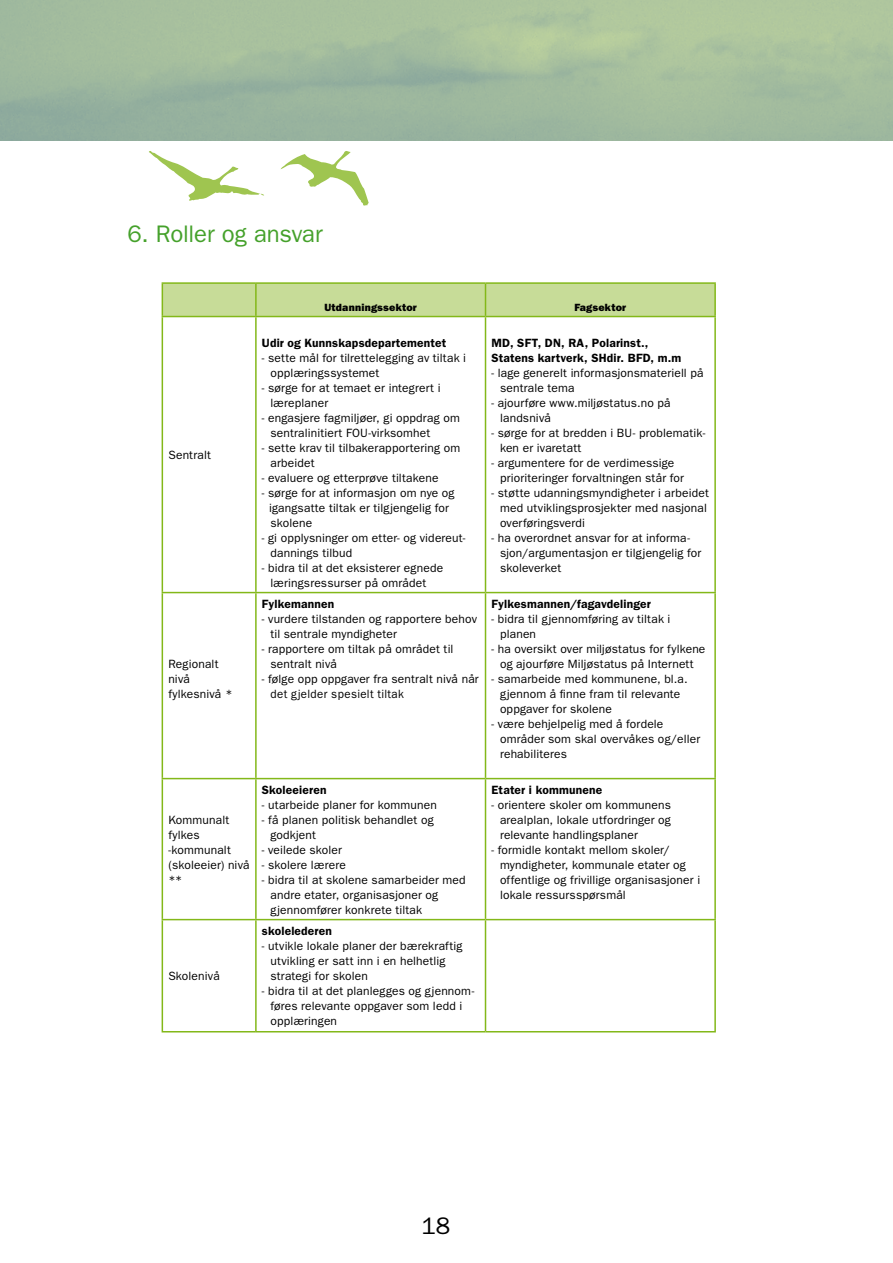
<style>
.page{position:relative;width:893px;height:1263px;background:#fff}
.page>*{position:absolute;margin:0;border:0;box-sizing:border-box;transform-origin:0 0}
.t1{font:24px "Franklin Gothic";letter-spacing:-.01em;color:#45a12b}
.t2{font:24px "Franklin Gothic";color:#000}
.t3{font:12px/15px "Franklin Gothic";letter-spacing:.015em;color:#000}
.t4{font:600 12px/15px "Franklin Gothic";letter-spacing:.015em;color:#000}
.t5{font:800 10.5px "Franklin Gothic";letter-spacing:.025em;color:#000}
</style>
<div class="page">
<hr style="left:892px;top:0;width:1px;height:140px;background:#c9dd9b">
<svg style="left:149px;top:151px;width:115px;height:50px"></svg>
<svg style="left:281px;top:151px;width:88px;height:55px"></svg>
<div style="left:163px;top:284px;width:551px;height:32px;background:#c7dc98"></div>
<hr style="left:162px;top:282px;width:94px;height:2px;background:#83b819">
<hr style="left:162px;top:284px;width:1px;height:32px;background:#83b819">
<hr style="left:256px;top:282px;width:229px;height:2px;background:#83b819">
<hr style="left:255px;top:284px;width:2px;height:32px;background:#83b819">
<hr style="left:485px;top:282px;width:231px;height:2px;background:#83b819">
<hr style="left:485px;top:284px;width:1px;height:32px;background:#83b819">
<hr style="left:714px;top:284px;width:2px;height:32px;background:#83b819">
<hr style="left:162px;top:316px;width:94px;height:1px;background:#83b819">
<hr style="left:162px;top:317px;width:1px;height:275px;background:#83b819">
<hr style="left:256px;top:316px;width:229px;height:1px;background:#83b819">
<hr style="left:255px;top:317px;width:2px;height:275px;background:#83b819">
<hr style="left:485px;top:316px;width:231px;height:1px;background:#83b819">
<hr style="left:485px;top:317px;width:1px;height:275px;background:#83b819">
<hr style="left:714px;top:317px;width:2px;height:275px;background:#83b819">
<hr style="left:162px;top:592px;width:94px;height:1px;background:#83b819">
<hr style="left:162px;top:593px;width:1px;height:185px;background:#83b819">
<hr style="left:256px;top:592px;width:229px;height:1px;background:#83b819">
<hr style="left:255px;top:593px;width:2px;height:185px;background:#83b819">
<hr style="left:485px;top:592px;width:231px;height:1px;background:#83b819">
<hr style="left:485px;top:593px;width:1px;height:185px;background:#83b819">
<hr style="left:714px;top:593px;width:2px;height:185px;background:#83b819">
<hr style="left:162px;top:778px;width:94px;height:1px;background:#83b819">
<hr style="left:162px;top:779px;width:1px;height:140px;background:#83b819">
<hr style="left:256px;top:778px;width:229px;height:1px;background:#83b819">
<hr style="left:255px;top:779px;width:2px;height:140px;background:#83b819">
<hr style="left:485px;top:778px;width:231px;height:1px;background:#83b819">
<hr style="left:485px;top:779px;width:1px;height:140px;background:#83b819">
<hr style="left:714px;top:779px;width:2px;height:140px;background:#83b819">
<hr style="left:162px;top:919px;width:94px;height:1px;background:#83b819">
<hr style="left:162px;top:920px;width:1px;height:111px;background:#83b819">
<hr style="left:256px;top:919px;width:229px;height:1px;background:#83b819">
<hr style="left:255px;top:920px;width:2px;height:111px;background:#83b819">
<hr style="left:485px;top:919px;width:231px;height:1px;background:#83b819">
<hr style="left:485px;top:920px;width:1px;height:111px;background:#83b819">
<hr style="left:714px;top:920px;width:2px;height:111px;background:#83b819">
<hr style="left:162px;top:1031px;width:94px;height:1px;background:#83b819">
<hr style="left:256px;top:1031px;width:229px;height:1px;background:#83b819">
<hr style="left:485px;top:1031px;width:231px;height:1px;background:#83b819">
<h1 class="t1" style="left:128px;top:220px;width:197px">6. Roller og ansvar</h1>
<p class="t3" style="left:168px;top:448px;width:44px">Sentralt</p>
<p class="t3" style="left:168px;top:656px;width:66px">Regionalt nivå fylkesnivå *</p>
<p class="t3" style="left:168px;top:812px;width:83px">Kommunalt fylkes -kommunalt (skoleeier) nivå **</p>
<p class="t3" style="left:168px;top:969px;width:53px">Skolenivå</p>
<p class="t5" style="left:324px;top:301px;width:94px">Utdanningssektor</p>
<p class="t5" style="left:574px;top:301px;width:53px">Fagsektor</p>
<p class="t4" style="left:262px;top:335px;width:186px">Udir og Kunnskapsdepartementet</p>
<p class="t3" style="left:270px;top:350px;width:197px;text-indent:-9px">- sette mål for tilrettelegging av tiltak i opplæringssystemet</p>
<p class="t3" style="left:270px;top:380px;width:172px;text-indent:-9px">- sørge for at temaet er integrert i læreplaner</p>
<p class="t3" style="left:270px;top:410px;width:191px;text-indent:-9px">- engasjere fagmiljøer, gi oppdrag om sentralinitiert FOU-virksomhet</p>
<p class="t3" style="left:270px;top:440px;width:191px;text-indent:-9px">- sette krav til tilbakerapportering om arbeidet</p>
<p class="t3" style="left:262px;top:470px;width:178px">- evaluere og etterprøve tiltakene</p>
<p class="t3" style="left:269px;top:485px;width:187px;text-indent:-7px">- sørge for at informasjon om nye og igangsatte tiltak er tilgjengelig for skolene</p>
<p class="t3" style="left:270px;top:530px;width:197px;text-indent:-9px">- gi opplysninger om etter- og videreut&shy;dannings tilbud</p>
<p class="t3" style="left:270px;top:560px;width:174px;text-indent:-9px">- bidra til at det eksisterer egnede læringsressurser på området</p>
<p class="t4" style="left:262px;top:596px;width:74px">Fylkemannen</p>
<p class="t3" style="left:270px;top:611px;width:208px;text-indent:-9px">- vurdere tilstanden og rapportere behov til sentrale myndigheter</p>
<p class="t3" style="left:270px;top:641px;width:185px;text-indent:-9px">- rapportere om tiltak på området til sentralt nivå</p>
<p class="t3" style="left:270px;top:671px;width:210px;text-indent:-9px">- følge opp oppgaver fra sentralt nivå når det gjelder spesielt tiltak</p>
<p class="t4" style="left:262px;top:782px;width:66px">Skoleeieren</p>
<p class="t3" style="left:262px;top:797px;width:176px">- utarbeide planer for kommunen</p>
<p class="t3" style="left:270px;top:812px;width:165px;text-indent:-9px">- få planen politisk behandlet og godkjent</p>
<p class="t3" style="left:262px;top:842px;width:82px">- veilede skoler</p>
<p class="t3" style="left:262px;top:857px;width:85px">- skolere lærere</p>
<p class="t3" style="left:270px;top:872px;width:197px;text-indent:-9px">- bidra til at skolene samarbeider med andre etater, organisasjoner og gjennomfører konkrete tiltak</p>
<p class="t4" style="left:262px;top:923px;width:72px">skolelederen</p>
<p class="t3" style="left:270px;top:938px;width:194px;text-indent:-9px">- utvikle lokale planer der bærekraftig utvikling er satt inn i en helhetlig strategi for skolen</p>
<p class="t3" style="left:270px;top:983px;width:205px;text-indent:-9px">- bidra til at det planlegges og gjennom&shy;føres relevante oppgaver som ledd i opplæringen</p>
<p class="t4" style="left:491px;top:335px;width:191px">MD, SFT, DN, RA, Polarinst.,<br>Statens kartverk, SHdir. BFD, m.m</p>
<p class="t3" style="left:500px;top:365px;width:205px;text-indent:-9px">- lage generelt informasjonsmateriell på sentrale tema</p>
<p class="t3" style="left:500px;top:395px;width:172px;text-indent:-9px">- ajourføre www.miljøstatus.no på landsnivå</p>
<p class="t3" style="left:500px;top:425px;width:207px;text-indent:-9px">- sørge for at bredden i BU- problematik&shy;ken er ivaretatt</p>
<p class="t3" style="left:500px;top:455px;width:185px;text-indent:-9px">- argumentere for de verdimessige prioriteringer forvaltningen står for</p>
<p class="t3" style="left:500px;top:485px;width:210px;text-indent:-9px">- støtte udanningsmyndigheter i arbeidet med utviklingsprosjekter med nasjonal overføringsverdi</p>
<p class="t3" style="left:500px;top:530px;width:203px;text-indent:-9px">- ha overordnet ansvar for at informa&shy;sjon/argumentasjon er tilgjengelig for skoleverket</p>
<p class="t4" style="left:491px;top:596px;width:161px">Fylkesmannen/fagavdelinger</p>
<p class="t3" style="left:500px;top:611px;width:172px;text-indent:-9px">- bidra til gjennomføring av tiltak i planen</p>
<p class="t3" style="left:491px;top:641px;width:215px;text-align:center">- ha oversikt over miljøstatus for fylkene og ajourføre Miljøstatus på Internett</p>
<p class="t3" style="left:500px;top:671px;width:189px;text-indent:-9px">- samarbeide med kommunene, bl.a. gjennom å finne fram til relevante oppgaver for skolene</p>
<p class="t3" style="left:500px;top:716px;width:202px;text-indent:-9px">- være behjelpelig med å fordele områder som skal overvåkes og/eller rehabiliteres</p>
<p class="t4" style="left:491px;top:782px;width:112px">Etater i kommunene</p>
<p class="t3" style="left:500px;top:797px;width:173px;text-align:justify;text-indent:-9px">- orientere skoler om kommunens arealplan, lokale utfordringer og relevante handlingsplaner</p>
<p class="t3" style="left:500px;top:842px;width:202px;text-indent:-9px">- formidle kontakt mellom skoler/ myndigheter, kommunale etater og offentlige og frivillige organisasjoner i lokale ressursspørsmål</p>
<h1 class="t2" style="left:422px;top:1212px;width:30px">18</h1>
</div>
